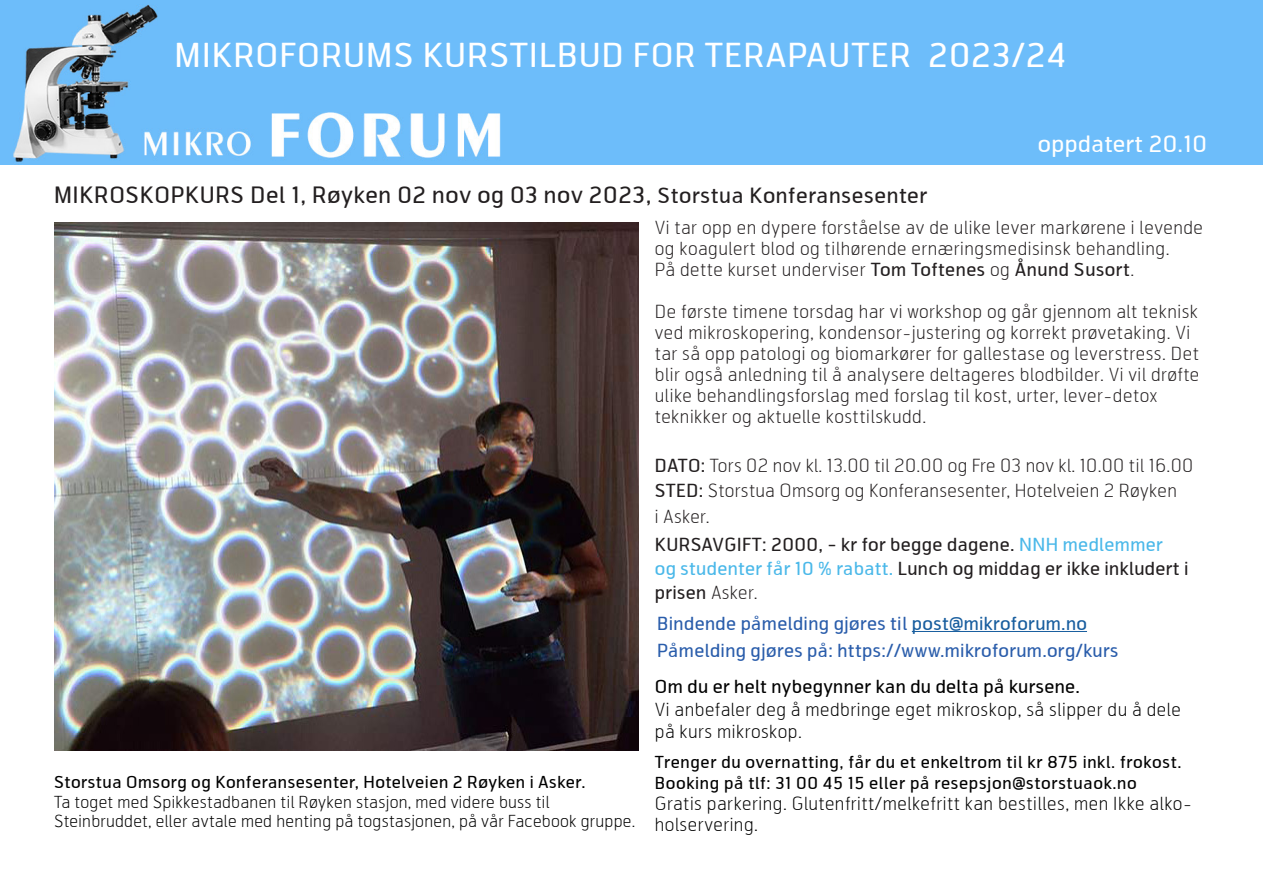
<style>
.page{position:relative;width:1263px;height:893px;background:#fff}
.page>*{position:absolute;margin:0;border:0;box-sizing:border-box;transform-origin:0 0}
.t1{font:33px "Telenor";letter-spacing:.03em;color:#fff}
.t2{font:22.5px "Telenor";letter-spacing:.03em;color:#231f20}
.t3{font:22.5px "Telenor";letter-spacing:.02em;color:#fff}
.t4{font:300 18px/21px "Telenor";letter-spacing:.03em;color:#231f20}
.t5{font:300 18px/22.5px "Telenor";letter-spacing:.03em;color:#000001}
.t6{font:18px/24px "Telenor";letter-spacing:.02em;color:#231f20}
.t7{font:18px/27px "Telenor";letter-spacing:.02em;color:#2a5dab}
.t8{font:16.5px/21px "Telenor";letter-spacing:.04em;color:#000001}
.t9{font:300 16.5px/19.5px "Telenor";letter-spacing:.02em;color:#000001}
.s1{font-size:21px}
.s2{font-weight:400}
.s3{color:#4ab8e9}
.s4{font-weight:300}
.s5{color:#175d9e}
</style>
<div class="page">
<img style="left:0;top:0;width:1263px;height:165px">
<hr style="left:912px;top:631px;width:175px;height:1px;background:#175d9e">
<img style="left:54px;top:222px;width:585px;height:529px">
<p class="t1" style="left:174px;top:34px;width:894px">MIKROFORUMS KURSTILBUD FOR TERAPAUTER 2023/24</p>
<p class="t2" style="left:54px;top:181px;width:875px">MIKROSKOPKURS Del 1, Røyken 02 nov og 03 nov 2023, <span class="s1">Storstua Konferansesenter</span></p>
<p class="t3" style="left:1038px;top:130px;width:170px">oppdatert 20.10</p>
<p class="t8" style="left:54px;top:771px;width:533px">Storstua Omsorg og Konferansesenter, Hotelveien 2 Røyken i Asker.</p>
<p class="t9" style="left:54px;top:792px;width:583px">Ta toget med Spikkestadbanen til Røyken stasjon, med videre buss til<br>Steinbruddet, eller avtale med henting på togstasjonen, på vår Facebook gruppe.</p>
<p class="t4" style="left:655px;top:217px;width:549px">Vi tar opp en dypere forståelse av de ulike lever markørene i levende og koagulert blod og tilhørende ernæringsmedisinsk behandling.</p>
<p class="t4" style="left:655px;top:259px;width:481px">På dette kurset underviser <span class="s2">Tom Toftenes</span> og <span class="s2">Ånund Susort</span>.</p>
<p class="t4" style="left:655px;top:301px;width:546px">De første timene torsdag har vi workshop og går gjennom alt teknisk ved mikroskopering, kondensor-justering og korrekt prøvetaking. Vi tar så opp patologi og biomarkører for gallestase og leverstress. Det blir også anledning til å analysere deltageres blodbilder. Vi vil drøfte ulike behandlingsforslag med forslag til kost, urter, lever-detox teknikker og aktuelle kosttilskudd.</p>
<p class="t4" style="left:655px;top:454px;width:540px"><span class="s2">DATO:</span> Tors 02 nov kl. 13.00 til 20.00 og Fre 03 nov kl. 10.00 til 16.00</p>
<p class="t4" style="left:655px;top:478px;width:523px;line-height:25.5px"><span class="s2">STED:</span> Storstua Omsorg og Konferansesenter, Hotelveien 2 Røyken i Asker.</p>
<p class="t6" style="left:655px;top:532px;width:535px">KURSAVGIFT: 2000, - kr for begge dagene. <span class="s3">NNH medlemmer og studenter får 10 % rabatt.</span> Lunch og middag er ikke inkludert i prisen <span class="s4">Asker.</span></p>
<p class="t7" style="left:657px;top:610px;width:463px">Bindende påmelding gjøres til <span class="s5">post@mikroforum.no<br></span>Påmelding gjøres på: https://www.mikroforum.org/kurs</p>
<p class="t5" style="left:655px;top:675px;width:527px"><span class="s2">Om du er helt nybegynner kan du delta på kursene.<br></span>Vi anbefaler deg å medbringe eget mikroskop, så slipper du å dele på kurs mikroskop.</p>
<p class="t8" style="left:655px;top:751px;width:528px">Trenger du overnatting, får du et enkeltrom til kr 875 inkl. frokost.<br>Booking på tlf: 31 00 45 15 eller på resepsjon@storstuaok.no</p>
<p class="t5" style="left:655px;top:792px;width:538px;line-height:21px">Gratis parkering. Glutenfritt/melkefritt kan bestilles, men Ikke alko&shy;holservering.</p>
</div>
